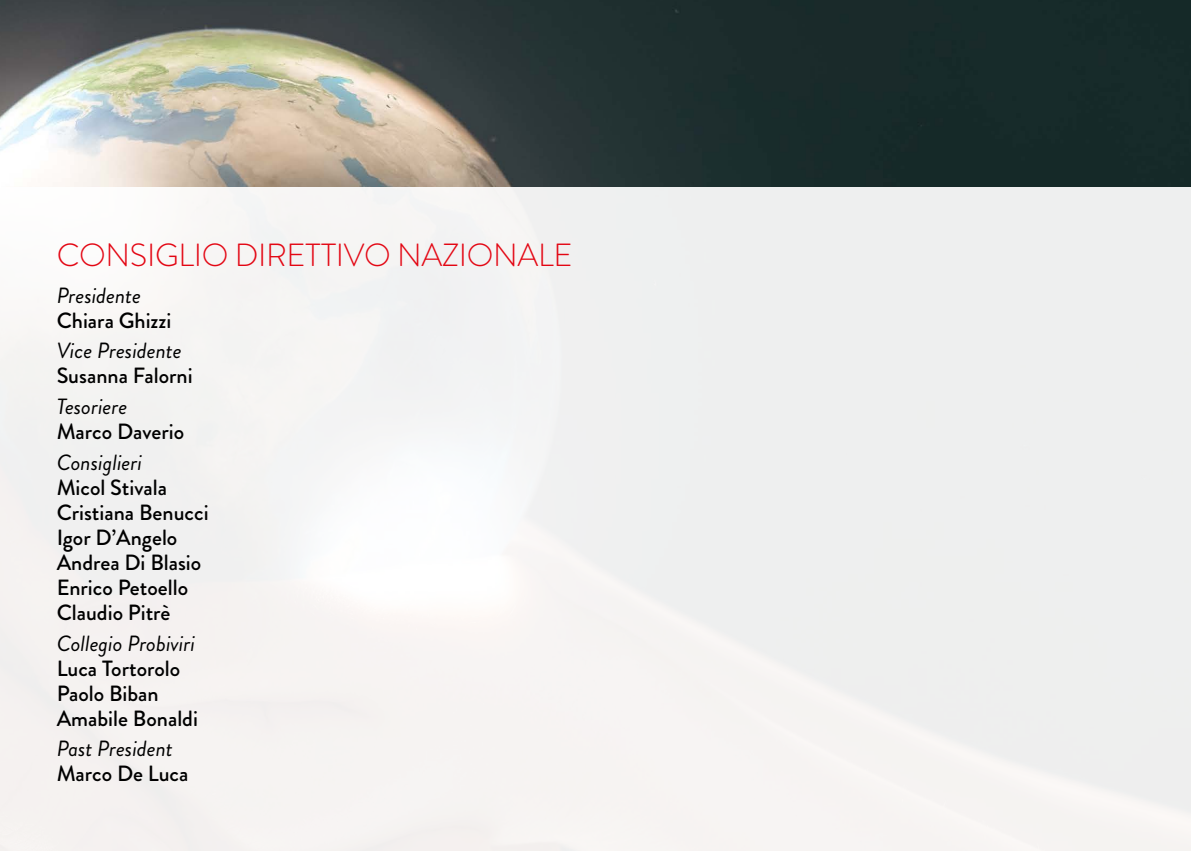
<style>
.page{position:relative;width:1191px;height:851px;background:#fff}
.page>*{position:absolute;margin:0;border:0;box-sizing:border-box;transform-origin:0 0}
.t1{font:300 32px "Brandon Grotesque";letter-spacing:-.01em;color:#e30613}
.t2{font:500 22px/25px "Brandon Grotesque";color:#000}
.t3{font:italic 22px "Brandon Grotesque";color:#000}
</style>
<div class="page">
<img style="left:0;top:0;width:1191px;height:187px">
<div style="left:0;top:187px;width:1191px;height:663px;background:#f2f1f0"></div>
<h1 class="t1" style="left:57px;top:233px;width:517px">CONSIGLIO DIRETTIVO NAZIONALE</h1>
<p class="t3" style="left:57px;top:280px;width:86px">Presidente</p>
<p class="t2" style="left:57px;top:308px;width:116px">Chiara Ghizzi</p>
<p class="t3" style="left:57px;top:336px;width:127px">Vice Presidente</p>
<p class="t2" style="left:57px;top:363px;width:137px">Susanna Falorni</p>
<p class="t3" style="left:57px;top:391px;width:72px">Tesoriere</p>
<p class="t2" style="left:57px;top:419px;width:129px">Marco Daverio</p>
<p class="t3" style="left:57px;top:447px;width:87px">Consiglieri</p>
<p class="t2" style="left:57px;top:475px;width:153px">Micol Stivala<br>Cristiana Benucci<br>Igor D’Angelo<br>Andrea Di Blasio<br>Enrico Petoello<br>Claudio Pitrè</p>
<p class="t3" style="left:57px;top:627px;width:140px">Collegio Probiviri</p>
<p class="t2" style="left:57px;top:655px;width:143px">Luca Tortorolo<br>Paolo Biban<br>Amabile Bonaldi</p>
<p class="t3" style="left:57px;top:733px;width:118px">Past President</p>
<p class="t2" style="left:57px;top:761px;width:133px">Marco De Luca</p>
</div>
